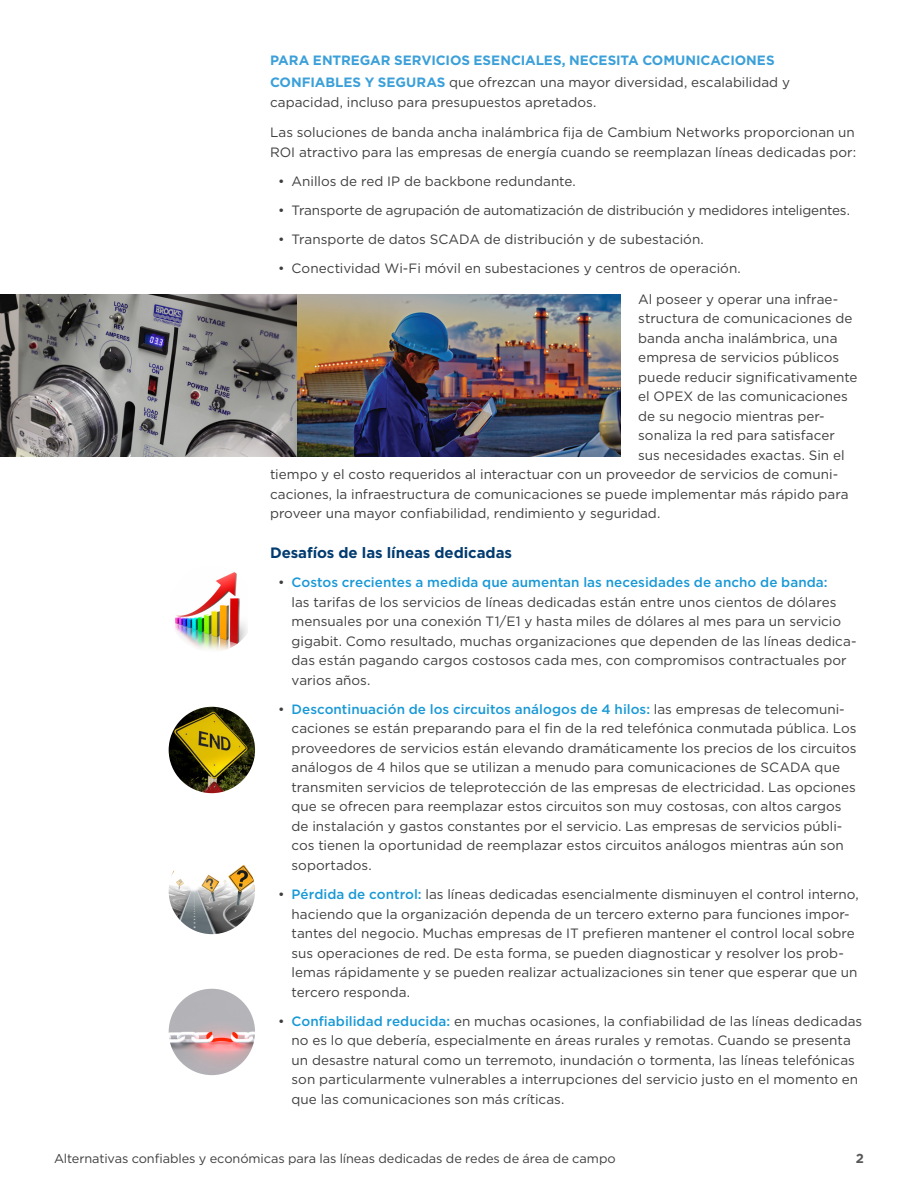
<style>
.page{position:relative;width:918px;height:1188px;background:#fff}
.page>*{position:absolute;margin:0;border:0;box-sizing:border-box;transform-origin:0 0}
.subHead{font:700 15px "Gotham";letter-spacing:-.005em;color:#003b70}
.textBullet{font:13.5px/19.5px "Gotham";color:#3e3e3f}
.text{font:13.5px/19.5px "Gotham";color:#3e3e3f}
.text-2{font:700 13.5px/22.5px "Gotham";letter-spacing:-.005em;color:#3ba0d9}
.t1{font:700 13.05px "Gotham";color:#57585a}
.t2{font:12.75px "Gotham";letter-spacing:-.005em;color:#3e3e3f}
.s1{font-weight:400;color:#3e3e3f}
.s2{font-weight:500;color:#1999d6}
</style>
<div class="page">
<img style="left:169px;top:848px;width:86px;height:86px;border-radius:43px">
<img style="left:0;top:295px;width:621px;height:162px">
<img style="left:175px;top:572px;width:73px;height:79px">
<img style="left:169px;top:707px;width:86px;height:86px;border-radius:43px">
<img style="left:169px;top:989px;width:86px;height:86px;border-radius:43px">
<p class="text-2" style="left:270px;top:49px;width:522px">PARA ENTREGAR SERVICIOS ESENCIALES, NECESITA COMUNICACIONES<br>CONFIABLES Y SEGURAS <span class="s1">que ofrezcan una mayor diversidad, escalabilidad y</span></p>
<p class="text" style="left:270px;top:92px;width:328px">capacidad, incluso para presupuestos apretados.</p>
<p class="text" style="left:270px;top:122px;width:588px">Las soluciones de banda ancha inalámbrica fija de Cambium Networks proporcionan un<br>ROI atractivo para las empresas de energía cuando se reemplazan líneas dedicadas por:</p>
<p class="textBullet" style="left:278px;top:171px;width:299px">• Anillos de red IP de backbone redundante.</p>
<p class="textBullet" style="left:278px;top:200px;width:573px">• Transporte de agrupación de automatización de distribución y medidores inteligentes.</p>
<p class="textBullet" style="left:278px;top:229px;width:427px">• Transporte de datos SCADA de distribución y de subestación.</p>
<p class="textBullet" style="left:278px;top:259px;width:464px">• Conectividad Wi-Fi móvil en subestaciones y centros de operación.</p>
<p class="text" style="left:638px;top:289px;width:202px">Al poseer y operar una infrae-</p>
<p class="text" style="left:638px;top:308px;width:216px">structura de comunicaciones de</p>
<p class="text" style="left:638px;top:328px;width:201px">banda ancha inalámbrica, una</p>
<p class="text" style="left:638px;top:347px;width:202px">empresa de servicios públicos</p>
<p class="text" style="left:638px;top:367px;width:221px">puede reducir significativamente</p>
<p class="text" style="left:638px;top:386px;width:211px">el OPEX de las comunicaciones</p>
<p class="text" style="left:638px;top:406px;width:188px">de su negocio mientras per-</p>
<p class="text" style="left:638px;top:425px;width:198px">sonaliza la red para satisfacer</p>
<p class="text" style="left:638px;top:445px;width:208px">sus necesidades exactas. Sin el</p>
<p class="text" style="left:270px;top:464px;width:570px">tiempo y el costo requeridos al interactuar con un proveedor de servicios de comuni-</p>
<p class="text" style="left:270px;top:484px;width:580px">caciones, la infraestructura de comunicaciones se puede implementar más rápido para</p>
<p class="text" style="left:270px;top:503px;width:392px">proveer una mayor confiabilidad, rendimiento y seguridad.</p>
<p class="subHead" style="left:270px;top:543px;width:244px">Desafíos de las líneas dedicadas</p>
<p class="textBullet" style="left:292px;top:572px;width:567px;text-indent:-14px">• <span class="s2">Costos crecientes a medida que aumentan las necesidades de ancho de banda:<br></span>las tarifas de los servicios de líneas dedicadas están entre unos cientos de dólares mensuales por una conexión T1/E1 y hasta miles de dólares al mes para un servicio gigabit. Como resultado, muchas organizaciones que dependen de las líneas dedica&shy;das están pagando cargos costosos cada mes, con compromisos contractuales por varios años.</p>
<p class="textBullet" style="left:292px;top:699px;width:566px;text-indent:-14px">• <span class="s2">Descontinuación de los circuitos análogos de 4 hilos:</span> las empresas de telecomuni&shy;caciones se están preparando para el fin de la red telefónica conmutada pública. Los proveedores de servicios están elevando dramáticamente los precios de los circuitos análogos de 4 hilos que se utilizan a menudo para comunicaciones de SCADA que transmiten servicios de teleprotección de las empresas de electricidad. Las opciones que se ofrecen para reemplazar estos circuitos son muy costosas, con altos cargos de instalación y gastos constantes por el servicio. Las empresas de servicios públi&shy;cos tienen la oportunidad de reemplazar estos circuitos análogos mientras aún son soportados.</p>
<p class="textBullet" style="left:292px;top:884px;width:569px;text-indent:-14px">• <span class="s2">Pérdida de control:</span> las líneas dedicadas esencialmente disminuyen el control interno, haciendo que la organización dependa de un tercero externo para funciones impor&shy;tantes del negocio. Muchas empresas de IT prefieren mantener el control local sobre sus operaciones de red. De esta forma, se pueden diagnosticar y resolver los prob&shy;lemas rápidamente y se pueden realizar actualizaciones sin tener que esperar que un tercero responda.</p>
<p class="textBullet" style="left:292px;top:1011px;width:572px;text-indent:-14px">• <span class="s2">Confiabilidad reducida:</span> en muchas ocasiones, la confiabilidad de las líneas dedicadas no es lo que debería, especialmente en áreas rurales y remotas. Cuando se presenta un desastre natural como un terremoto, inundación o tormenta, las líneas telefónicas son particularmente vulnerables a interrupciones del servicio justo en el momento en que las comunicaciones son más críticas.</p>
<p class="t2" style="left:54px;top:1150px;width:563px">Alternativas confiables y económicas para las líneas dedicadas de redes de área de campo</p>
<p class="t1" style="left:856px;top:1149px;width:10px">2</p>
</div>
